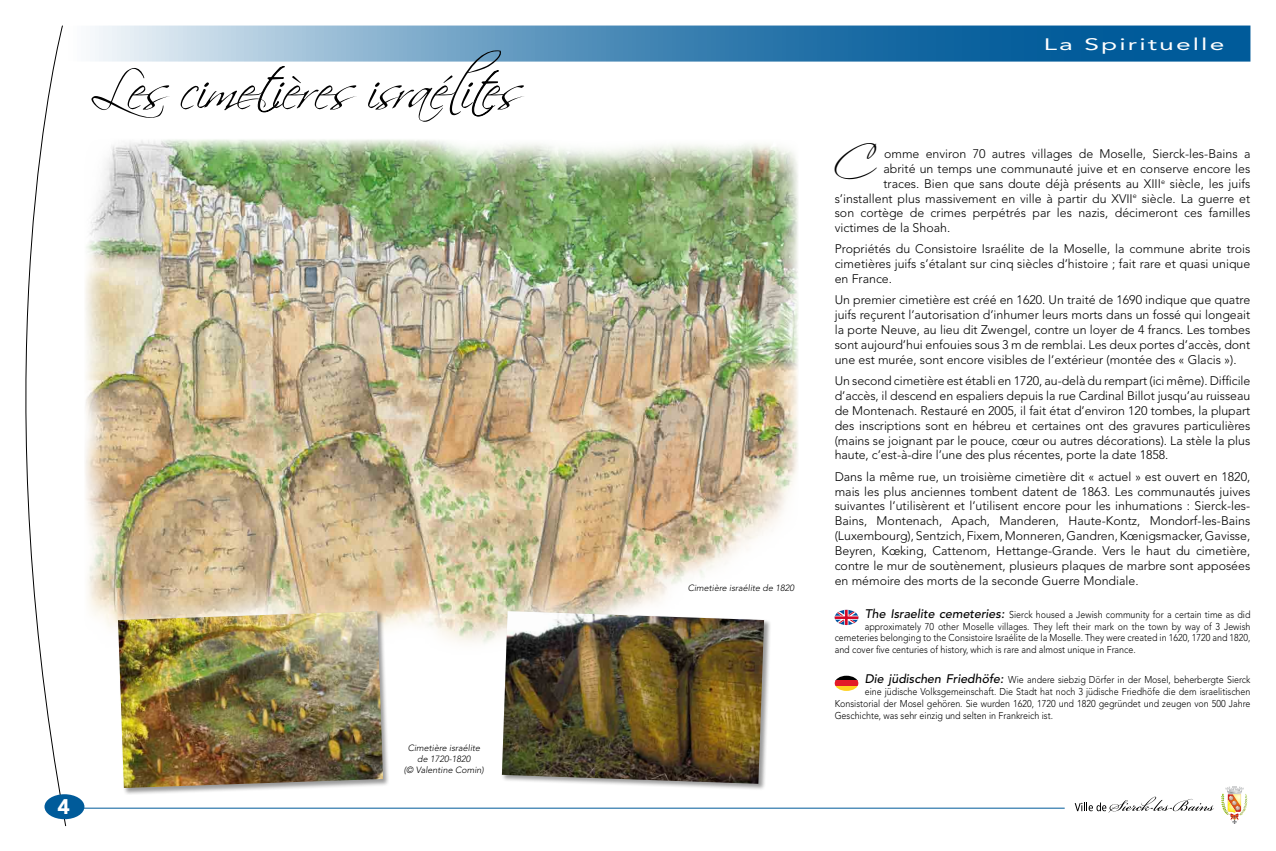
<style>
.page{position:relative;width:1276px;height:851px;background:#fff}
.page>*{position:absolute;margin:0;border:0;box-sizing:border-box;transform-origin:0 0}
.t1{font:54.3px "Scriptina Pro";color:#000}
.t2{font:48.07px "Scriptina Pro";color:#000}
.t3{font:900 21px "Avenir";color:#fff}
.t4{font:16.5px "Avenir";letter-spacing:.08em;color:#fff;scale:1.6 1}
.t5{font:300 12.38px/14.9px "Avenir";color:#000;text-align:justify}
.t6{font:300 9.9px "Avenir";color:#000;scale:.9 1}
.t7{font:italic 300 9px/10.8px "Avenir";color:#000;text-align:center}
.s1{font-weight:500;font-style:italic;font-size:12.38px}
</style>
<div class="page">
<svg style="left:25px;top:25px;width:42px;height:801px"></svg>
<hr style="left:65px;top:807px;width:999px;height:1px;background:#005b9a">
<svg style="left:1221px;top:786px;width:26px;height:37px"></svg>
<svg style="left:1074px;top:796px;width:140px;height:16px"></svg>
<svg style="left:836px;top:675px;width:21px;height:5px"></svg>
<div style="left:834px;top:680px;width:24px;height:6px;background:#e21b28"></div>
<svg style="left:835px;top:686px;width:23px;height:4px"></svg>
<svg style="left:834px;top:609px;width:24px;height:16px"></svg>
<img style="left:85px;top:139px;width:713px;height:505px">
<svg style="left:56px;top:26px;width:1194px;height:91px"></svg>
<div style="left:44px;top:794px;width:40px;height:25px;background:#005b9a;border-radius:50%"></div>
<div style="left:117px;top:610px;width:273px;height:185px;background:#000;opacity:.4"></div>
<img style="left:118px;top:611px;width:265px;height:176px">
<div style="left:501px;top:610px;width:270px;height:181px;background:#000;opacity:.4"></div>
<img style="left:502px;top:611px;width:262px;height:172px">
<h1 class="t1" style="left:91px;top:57px;width:425px">Les cime ières israé i es</h1>
<h3 class="t3" style="left:58px;top:794px;width:14px">4</h3>
<p class="t7" style="left:404px;top:742px;width:81px">Cimetière israélite de 1720-1820<br>(© Valentine Comin)</p>
<p class="t7" style="left:687px;top:582px;width:108px">Cimetière israélite de 1820</p>
<h3 class="t4" style="left:1044px;top:34px;width:114px">La Spirituelle</h3>
<h2 class="t2" style="left:831px;top:134px;width:40px">C</h2>
<p class="t5" style="left:884px;top:146px;width:368px">omme environ 70 autres villages de Moselle, Sierck-les-Bains a</p>
<p class="t5" style="left:883px;top:161px;width:368px">abrité un temps une communauté juive et en conserve encore les</p>
<p class="t5" style="left:883px;top:176px;width:368px">traces. Bien que sans doute déjà présents au XIII<sup>e</sup> siècle, les juifs</p>
<p class="t5" style="left:834px;top:191px;width:417px">s’installent plus massivement en ville à partir du XVII<sup>e</sup> siècle. La guerre et</p>
<p class="t5" style="left:834px;top:206px;width:417px">son cortège de crimes perpétrés par les nazis, décimeront ces familles</p>
<p class="t5" style="left:834px;top:220px;width:117px">victimes de la Shoah.</p>
<p class="t5" style="left:834px;top:242px;width:417px">Propriétés du Consistoire Israélite de la Moselle, la commune abrite trois cimetières juifs s’étalant sur cinq siècles d’histoire ; fait rare et quasi unique en France.</p>
<p class="t5" style="left:834px;top:293px;width:417px">Un premier cimetière est créé en 1620. Un traité de 1690 indique que quatre juifs reçurent l’autorisation d’inhumer leurs morts dans un fossé qui longeait la porte Neuve, au lieu dit Zwengel, contre un loyer de 4 francs. Les tombes sont aujourd’hui enfouies sous 3 m de remblai. Les deux portes d’accès, dont une est murée, sont encore visibles de l’extérieur (montée des « Glacis »).</p>
<p class="t5" style="left:834px;top:373px;width:417px">Un second cimetière est établi en 1720, au-delà du rempart (ici même). Difficile d’accès, il descend en espaliers depuis la rue Cardinal Billot jusqu’au ruisseau de Montenach. Restauré en 2005, il fait état d’environ 120 tombes, la plupart des inscriptions sont en hébreu et certaines ont des gravures particulières (mains se joignant par le pouce, cœur ou autres décorations). La stèle la plus haute, c’est-à-dire l’une des plus récentes, porte la date 1858.</p>
<p class="t5" style="left:834px;top:469px;width:417px">Dans la même rue, un troisième cimetière dit « actuel » est ouvert en 1820, mais les plus anciennes tombent datent de 1863. Les communautés juives suivantes l’utilisèrent et l’utilisent encore pour les inhumations : Sierck-les-Bains, Montenach, Apach, Manderen, Haute-Kontz, Mondorf-les-Bains (Luxembourg), Sentzich, Fixem, Monneren, Gandren, Kœnigsmacker, Gavisse, Beyren, Kœking, Cattenom, Hettange-Grande. Vers le haut du cimetière, contre le mur de soutènement, plusieurs plaques de marbre sont apposées en mémoire des morts de la seconde Guerre Mondiale.</p>
<p class="t6" style="left:864px;top:608px;width:430px"><span class="s1">The Israelite cemeteries:</span> Sierck housed a Jewish community for a certain time as did</p>
<p class="t6" style="left:864px;top:620px;width:430px">approximately 70 other Moselle villages. They left their mark on the town by way of 3 Jewish</p>
<p class="t6" style="left:834px;top:632px;width:463px">cemeteries belonging to the Consistoire Israélite de la Moselle. They were created in 1620, 1720 and 1820,</p>
<p class="t6" style="left:834px;top:644px;width:336px">and cover five centuries of history, which is rare and almost unique in France.</p>
<p class="t6" style="left:864px;top:674px;width:430px"><span class="s1">Die jüdischen Friedhöfe:</span> Wie andere siebzig Dörfer in der Mosel, beherbergte Sierck</p>
<p class="t6" style="left:864px;top:686px;width:430px">eine jüdische Volksgemeinschaft. Die Stadt hat noch 3 jüdische Friedhöfe die dem israelitischen</p>
<p class="t6" style="left:834px;top:698px;width:463px">Konsistorial der Mosel gehören. Sie wurden 1620, 1720 und 1820 gegründet und zeugen von 500 Jahre</p>
<p class="t6" style="left:834px;top:709px;width:244px">Geschichte, was sehr einzig und selten in Frankreich ist.</p>
</div>
